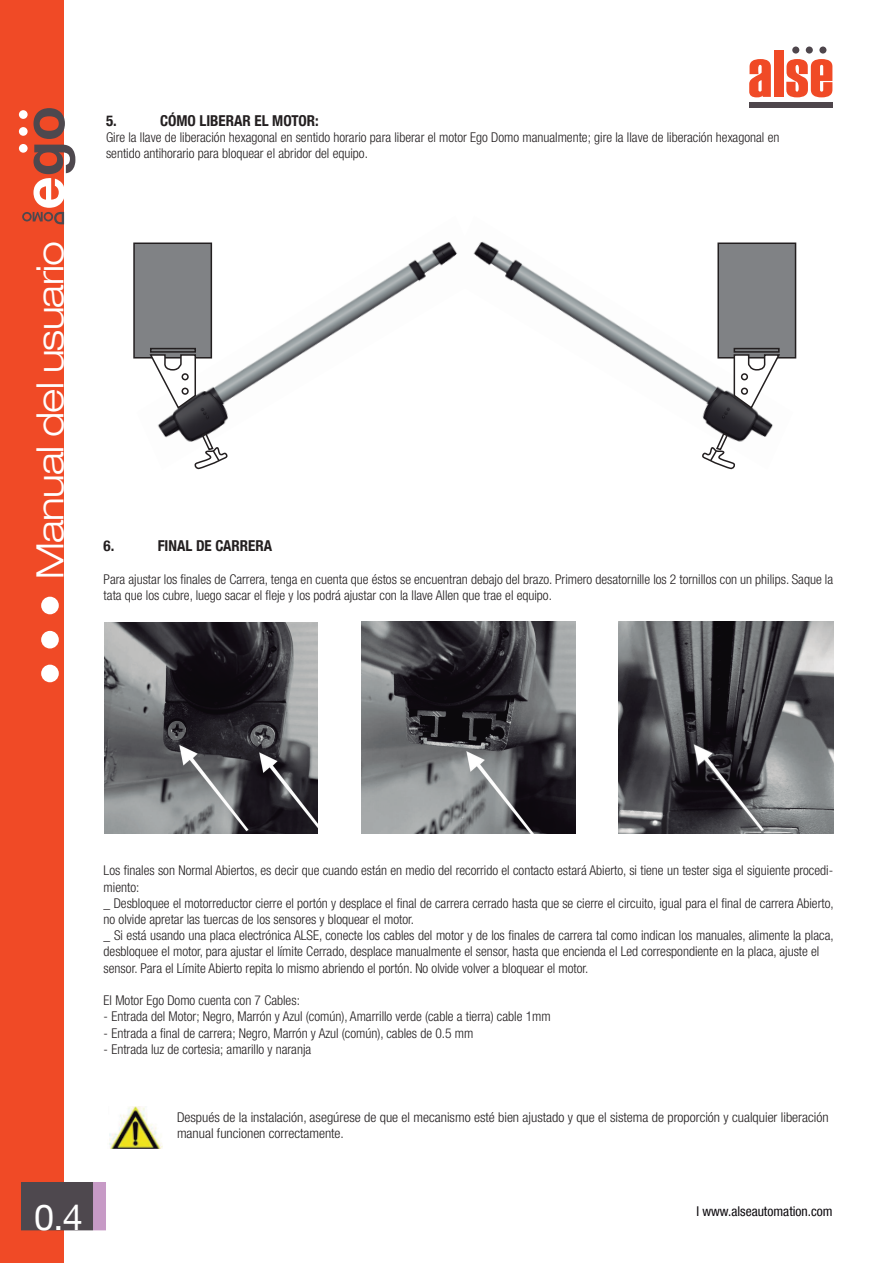
<style>
.page{position:relative;width:885px;height:1263px;background:#fff}
.page>*{position:absolute;margin:0;border:0;box-sizing:border-box;transform-origin:0 0}
.t1{font:300 expanded 37.5px "Helvetica Neue LT Com";letter-spacing:-.02em;color:#fff}
.t2{font:36px "Helvetica Neue LT Com";color:#fff}
.t3{font:700 condensed 15px "Helvetica Neue LT Com";color:#231f20}
.t4{font:300 condensed 13.5px/16.2px "Helvetica Neue LT Com";color:#231f20}
.t5{font:300 condensed 13.5px/16.2px "Helvetica Neue LT Com";color:#231f20;scale:1.04 1}
.t6{font:condensed 13.5px "Helvetica Neue LT Com";color:#0c090d}
</style>
<div class="page">
<div style="left:0;top:0;width:63px;height:1263px;background:#f04a26"></div>
<div style="left:749px;top:103px;width:83px;height:5px;background:#4e464c"></div>
<div style="left:792px;top:47px;width:7px;height:7px;background:#4e464c;border-radius:50%"></div>
<div style="left:805px;top:47px;width:7px;height:7px;background:#4e464c;border-radius:50%"></div>
<div style="left:819px;top:47px;width:7px;height:7px;background:#4e464c;border-radius:50%"></div>
<svg style="left:749px;top:59px;width:22px;height:38px"></svg>
<div style="left:774px;top:50px;width:9px;height:47px;background:#f04a26"></div>
<svg style="left:786px;top:59px;width:46px;height:38px"></svg>
<div style="left:93px;top:1182px;width:13px;height:48px;background:#c79ac6"></div>
<div style="left:21px;top:1182px;width:72px;height:48px;background:#4e484e"></div>
<div style="left:41px;top:665px;width:18px;height:17px;background:#fff;border-radius:50%"></div>
<div style="left:41px;top:631px;width:18px;height:17px;background:#fff;border-radius:50%"></div>
<div style="left:41px;top:597px;width:18px;height:17px;background:#fff;border-radius:50%"></div>
<svg style="left:22px;top:145px;width:53px;height:79px"></svg>
<svg style="left:33px;top:108px;width:32px;height:31px"></svg>
<div style="left:19px;top:144px;width:9px;height:9px;background:#fff;border-radius:50%"></div>
<div style="left:19px;top:127px;width:9px;height:9px;background:#fff;border-radius:50%"></div>
<div style="left:19px;top:110px;width:9px;height:9px;background:#fff;border-radius:50%"></div>
<img style="left:109px;top:1106px;width:54px;height:43px">
<svg style="left:793px;top:242px;width:3px;height:116px"></svg>
<img style="left:483px;top:242px;width:310px;height:228px">
<div style="left:733px;top:348px;width:46px;height:5px;border:2px solid #231f20"></div>
<svg style="left:733px;top:353px;width:48px;height:57px"></svg>
<div style="left:741px;top:373px;width:7px;height:7px;border:2px solid #231f20;border-radius:50%"></div>
<div style="left:741px;top:388px;width:7px;height:7px;border:2px solid #231f20;border-radius:50%"></div>
<svg style="left:700px;top:431px;width:37px;height:38px"></svg>
<svg style="left:133px;top:242px;width:3px;height:116px"></svg>
<img style="left:136px;top:241px;width:347px;height:229px">
<div style="left:150px;top:348px;width:46px;height:5px;border:2px solid #231f20"></div>
<svg style="left:148px;top:353px;width:49px;height:57px"></svg>
<div style="left:181px;top:373px;width:8px;height:7px;border:2px solid #231f20;border-radius:50%"></div>
<div style="left:181px;top:388px;width:8px;height:7px;border:2px solid #231f20;border-radius:50%"></div>
<svg style="left:192px;top:431px;width:37px;height:38px"></svg>
<img style="left:105px;top:622px;width:212px;height:211px">
<img style="left:361px;top:621px;width:214px;height:213px">
<img style="left:619px;top:621px;width:214px;height:213px">
<h1 class="t1" style="left:27px;top:579px;width:339px;rotate:-90deg">Manual del usuario</h1>
<p class="t3" style="left:106px;top:111px;width:12px">5.</p>
<p class="t3" style="left:160px;top:111px;width:160px">CÓMO LIBERAR EL MOTOR:</p>
<p class="t4" style="left:106px;top:129px;width:675px">Gire la llave de liberación hexagonal en sentido horario para liberar el motor Ego Domo manualmente; gire la llave de liberación hexagonal en sentido antihorario para bloquear el abridor del equipo.</p>
<p class="t3" style="left:104px;top:537px;width:12px">6.</p>
<p class="t3" style="left:158px;top:537px;width:116px">FINAL DE CARRERA</p>
<p class="t4" style="left:104px;top:571px;width:731px">Para ajustar los finales de Carrera, tenga en cuenta que éstos se encuentran debajo del brazo. Primero desatornille los 2 tornillos con un philips. Saque la tata que los cubre, luego sacar el fleje y los podrá ajustar con la llave Allen que trae el equipo.</p>
<p class="t4" style="left:104px;top:862px;width:731px">Los finales son Normal Abiertos, es decir que cuando están en medio del recorrido el contacto estará Abierto, si tiene un tester siga el siguiente procedi&shy;miento:<br>_ Desbloquee el motorreductor cierre el portón y desplace el final de carrera cerrado hasta que se cierre el circuito, igual para el final de carrera Abierto, no olvide apretar las tuercas de los sensores y bloquear el motor.<br>_ Si está usando una placa electrónica ALSE, conecte los cables del motor y de los finales de carrera tal como indican los manuales, alimente la placa, desbloquee el motor, para ajustar el límite Cerrado, desplace manualmente el sensor, hasta que encienda el Led correspondiente en la placa, ajuste el sensor. Para el Límite Abierto repita lo mismo abriendo el portón. No olvide volver a bloquear el motor.</p>
<p class="t4" style="left:104px;top:992px;width:198px">El Motor Ego Domo cuenta con 7 Cables:</p>
<p class="t4" style="left:104px;top:1008px;width:448px">- Entrada del Motor; Negro, Marrón y Azul (común), Amarrillo verde (cable a tierra) cable 1mm</p>
<p class="t4" style="left:104px;top:1024px;width:371px">- Entrada a final de carrera; Negro, Marrón y Azul (común), cables de 0.5 mm</p>
<p class="t4" style="left:104px;top:1041px;width:209px">- Entrada luz de cortesia; amarillo y naranja</p>
<p class="t5" style="left:177px;top:1109px;width:628px">Después de la instalación, asegúrese de que el mecanismo esté bien ajustado y que el sistema de proporción y cualquier liberación manual funcionen correctamente.</p>
<h2 class="t2" style="left:34px;top:1195px;width:50px">0.4</h2>
<p class="t6" style="left:696px;top:1203px;width:138px">I www.alseautomation.com</p>
</div>
